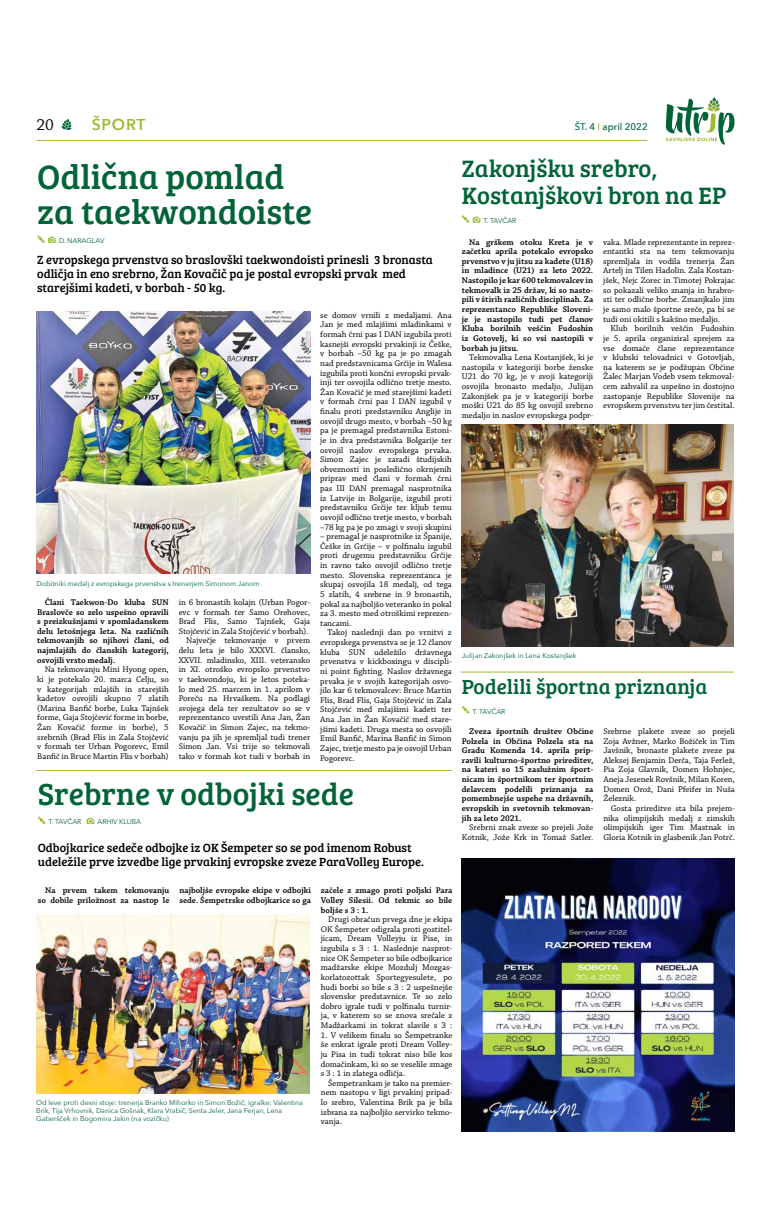
<style>
.page{position:relative;width:772px;height:1218px;background:#fff}
.page>*{position:absolute;margin:0;border:0;box-sizing:border-box;transform-origin:0 0}
.t1{font:35px/35px "Bree Serif";color:#006437}
.t2{font:31.5px "Bree Serif";color:#006437}
.t3{font:24.5px/26.2px "Bree Serif";color:#006437}
.t4{font:21px "Bree Serif";color:#006437}
.t5{font:16.62px "Chaparral Pro";color:#000}
.t6{font:600 15.75px "Avenir Next";letter-spacing:.05em;color:#9ebb36}
.t7{font:12.25px/14px "Bree Serif";color:#000}
.t8{font:500 9.62px "Avenir Next";color:#006437}
.t9{font:8.75px/9.6px "Chaparral Pro";color:#000;text-align:justify}
.t10{font:600 8.75px/9.6px "Chaparral Pro";color:#000;text-align:justify}
.t11{font:7px/7.9px "Avenir Next";color:#006437}
.s1{color:#9ebb36}
</style>
<div class="page">
<svg style="left:61px;top:119px;width:10px;height:11px"></svg>
<hr style="left:37px;top:140px;width:610px;height:1px;background:#9ebb36">
<svg style="left:665px;top:97px;width:70px;height:48px"></svg>
<svg style="left:37px;top:235px;width:19px;height:8px"></svg>
<svg style="left:462px;top:215px;width:18px;height:8px"></svg>
<img style="left:37px;top:311px;width:273px;height:263px">
<img style="left:462px;top:424px;width:271px;height:222px">
<svg style="left:38px;top:816px;width:7px;height:8px"></svg>
<svg style="left:87px;top:818px;width:7px;height:6px"></svg>
<img style="left:36px;top:914px;width:274px;height:179px">
<svg style="left:461px;top:706px;width:8px;height:7px"></svg>
<hr style="left:461px;top:672px;width:272px;height:1px;background:#9ebb36">
<hr style="left:36px;top:770px;width:415px;height:1px;background:#9ebb36">
<img style="left:461px;top:858px;width:273px;height:273px">
<h3 class="t5" style="left:37px;top:116px;width:19px">20</h3>
<h3 class="t6" style="left:92px;top:111px;width:55px">ŠPORT</h3>
<p class="t8" style="left:574px;top:119px;width:74px">ŠT. 4 <span class="s1">I</span> april 2022</p>
<h1 class="t1" style="left:37px;top:157px;width:276px">Odlična pomlad za taekwondoiste</h1>
<p class="t11" style="left:59px;top:236px;width:47px">D. NARAGLAV</p>
<h3 class="t7" style="left:37px;top:252px;width:397px">Z evropskega prvenstva so braslovški taekwondoisti prinesli 3 bronasta odličja in eno srebrno, Žan Kovačič pa je postal evropski prvak med starejšimi kadeti, v borbah - 50 kg.</h3>
<p class="t11" style="left:37px;top:579px;width:224px">Dobitniki medalj z evropskega prvenstva s trenerjem Simonom Janom</p>
<p class="t10" style="left:37px;top:598px;width:133px;text-indent:7px">Člani Taekwon-Do kluba SUN Braslovče so zelo uspešno opravili s preizkušnjami v spomladanskem delu letošnjega leta. Na različnih tekmovanjih so njihovi člani, od najmlajših do članskih kategorij, osvojili vrsto medalj.</p>
<p class="t9" style="left:37px;top:665px;width:133px;text-indent:7px">Na tekmovanju Mini Hyong open, ki je potekalo 20. marca Celju, so v kategorijah mlajših in starejših kadetov osvojili skupno 7 zlatih (Marina Banfič borbe, Luka Tajnšek forme, Gaja Stojčević forme in borbe, Žan Kovačič forme in borbe), 5 srebrnih (Brad Flis in Zala Stojčević v formah ter Urban Pogorevc, Emil Banfič in Bruce Martin Flis v borbah)</p>
<p class="t9" style="left:179px;top:598px;width:133px;text-align:right">in 6 bronastih kolajn (Urban Pogor&shy;evc v formah ter Samo Orehovec, Brad Flis, Samo Tajnšek, Gaja Stojčević in Zala Stojčević v borbah).<br>Največje tekmovanje v prvem delu leta je bilo XXXVI. člansko, XXVII. mladinsko, XIII. veteransko in XI. otroško evropsko prvenstvo v taekwondoju, ki je letos poteka&shy;lo med 25. marcem in 1. aprilom v Poreču na Hrvaškem. Na podlagi svojega dela ter rezultatov so se v reprezentanco uvrstili Ana Jan, Žan Kovačič in Simon Zajec, na tekmo&shy;vanju pa jih je spremljal tudi trener Simon Jan. Vsi trije so tekmovali tako v formah kot tudi v borbah in</p>
<p class="t9" style="left:320px;top:311px;width:133px">se domov vrnili z medaljami. Ana Jan je med mlajšimi mladinkami v formah črni pas I DAN izgubila proti kasnejši evropski prvakinji iz Češke, v borbah –50 kg pa je po zmagah nad predstavnicama Grčije in Walesa izgubila proti končni evropski prvak&shy;inji ter osvojila odlično tretje mesto.<br>Žan Kovačič je med starejšimi kadeti v formah črni pas I DAN izgubil v finalu proti predstavniku Anglije in osvojil drugo mesto, v borbah –50 kg pa je premagal predstavnika Estoni&shy;je in dva predstavnika Bolgarije ter osvojil naslov evropskega prvaka.<br>Simon Zajec je zaradi študijskih obveznosti in posledično okrnjenih priprav med člani v formah črni pas III DAN premagal nasprotnika iz Latvije in Bolgarije, izgubil proti predstavniku Grčije ter kljub temu osvojil odlično tretje mesto, v borbah –78 kg pa je po zmagi v svoji skupini</p>
<p class="t9" style="left:320px;top:532px;width:133px">– premagal je nasprotnike iz Španije, Češke in Grčije – v polfinalu izgubil proti drugemu predstavniku Grčije in ravno tako osvojil odlično tretje mesto. Slovenska reprezentanca je skupaj osvojila 18 medalj, od tega 5 zlatih, 4 srebrne in 9 bronastih, pokal za najboljšo veteranko in pokal za 3. mesto med otroškimi reprezen&shy;tancami.</p>
<p class="t9" style="left:320px;top:628px;width:133px;text-indent:7px">Takoj naslednji dan po vrnitvi z evropskega prvenstva se je 12 članov kluba SUN udeležilo državnega prvenstva v kickboxingu v discipli&shy;ni point fighting. Naslov državnega prvaka je v svojih kategorijah osvo&shy;jilo kar 6 tekmovalcev: Bruce Martin Flis, Brad Flis, Gaja Stojčević in Zala Stojčević med mlajšimi kadeti ter Ana Jan in Žan Kovačič med stare&shy;jšimi kadeti. Druga mesta so osvojili Emil Banfič, Marina Banfič in Simon Zajec, tretje mesto pa je osvojil Urban Pogorevc.</p>
<h2 class="t2" style="left:38px;top:771px;width:317px">Srebrne v odbojki sede</h2>
<p class="t11" style="left:48px;top:817px;width:34px">T. TAVČAR</p>
<p class="t11" style="left:97px;top:817px;width:45px">ARHIV KLUBA</p>
<h3 class="t7" style="left:38px;top:840px;width:387px">Odbojkarice sedeče odbojke iz OK Šempeter so se pod imenom Robust udeležile prve izvedbe lige prvakinj evropske zveze ParaVolley Europe.</h3>
<p class="t10" style="left:38px;top:886px;width:133px;text-align:right">Na prvem takem tekmovanju so dobile priložnost za nastop le</p>
<p class="t10" style="left:179px;top:886px;width:133px">najboljše evropske ekipe v odbojki sede. Šempetrske odbojkarice so ga</p>
<p class="t10" style="left:321px;top:886px;width:133px">začele z zmago proti poljski Para Volley Silesii. Od tekmic so bile boljše s 3 : 1.</p>
<p class="t9" style="left:321px;top:915px;width:133px;text-indent:7px">Drugi obračun prvega dne je ekipa OK Šempeter odigrala proti gostitel&shy;jicam, Dream Volleyju iz Pise, in izgubila s 3 : 1. Naslednje nasprot&shy;nice OK Šempeter so bile odbojkarice madžarske ekipe Mozdulj Mozgas&shy;korlatozottak Sportegyesulete, po hudi borbi so bile s 3 : 2 uspešnejše slovenske predstavnice. Te so zelo dobro igrale tudi v polfinalu turnir&shy;ja, v katerem so se znova srečale z Madžarkami in tokrat slavile s 3 :</p>
<p class="t9" style="left:321px;top:1030px;width:133px">1. V velikem finalu so Šempetranke še enkrat igrale proti Dream Volley&shy;ju Pisa in tudi tokrat niso bile kos domačinkam, ki so se veselile zmage s 3 : 1 in zlatega odličja.</p>
<p class="t9" style="left:321px;top:1078px;width:133px;text-indent:7px">Šempetrankam je tako na premier&shy;nem nastopu v ligi prvakinj pripad&shy;lo srebro, Valentina Brik pa je bila izbrana za najboljšo servirko tekmo&shy;vanja.</p>
<p class="t11" style="left:36px;top:1099px;width:268px">Od leve proti desni stoje: trenerja Branko Mihorko in Simon Božič; igralke: Valentina<br>Brik, Tija Vrhovnik, Danica Gošnak, Klara Vrabič, Senta Jeler, Jana Ferjan, Lena<br>Gaberšček in Bogomira Jakin (na vozičku)</p>
<h3 class="t3" style="left:462px;top:154px;width:266px">Zakonjšku srebro,<br>Kostanjškovi bron na EP</h3>
<p class="t11" style="left:483px;top:216px;width:34px">T. TAVČAR</p>
<p class="t10" style="left:462px;top:237px;width:133px;text-indent:7px">Na grškem otoku Kreta je v začetku aprila potekalo evropsko prvenstvo v ju jitsu za kadete (U18) in mladince (U21) za leto 2022.<br>Nastopilo je kar 600 tekmovalcev in tekmovalk iz 25 držav, ki so nasto&shy;pili v štirih različnih disciplinah. Za reprezentanco Republike Sloveni&shy;je je nastopilo tudi pet članov Kluba borilnih veščin Fudoshin iz Gotovelj, ki so vsi nastopili v borbah ju jitsu.</p>
<p class="t9" style="left:462px;top:353px;width:133px;text-indent:7px">Tekmovalka Lena Kostanjšek, ki je nastopila v kategoriji borbe ženske U21 do 70 kg, je v svoji kategoriji osvojila bronasto medaljo, Julijan Zakonjšek pa je v kategoriji borbe moški U21 do 85 kg osvojil srebrno medaljo in naslov evropskega podpr-</p>
<p class="t9" style="left:603px;top:237px;width:133px">vaka. Mlade reprezentante in reprez&shy;entantki sta na tem tekmovanju spremljala in vodila trenerja Žan Artelj in Tilen Hadolin. Zala Kostan&shy;jšek, Nejc Zorec in Timotej Pokrajac so pokazali veliko znanja in hrabro&shy;sti ter odlične borbe. Zmanjkalo jim je samo malo športne sreče, pa bi se tudi oni okitili s kakšno medaljo.</p>
<p class="t9" style="left:603px;top:324px;width:133px;text-indent:7px">Klub borilnih veščin Fudoshin je 5. aprila organiziral sprejem za vse domače člane reprezentance v klubski telovadnici v Gotovljah, na katerem se je podžupan Občine Žalec Marjan Vodeb vsem tekmoval&shy;cem zahvalil za uspešno in dostojno zastopanje Republike Slovenije na evropskem prvenstvu ter jim čestital.</p>
<p class="t11" style="left:462px;top:651px;width:116px">Julijan Zakonjšek in Lena Kostanjšek</p>
<h3 class="t4" style="left:462px;top:672px;width:247px">Podelili športna priznanja</h3>
<p class="t11" style="left:472px;top:707px;width:34px">T. TAVČAR</p>
<p class="t10" style="left:462px;top:727px;width:133px;text-indent:7px">Zveza športnih društev Občine Polzela in Občina Polzela sta na Gradu Komenda 14. aprila prip&shy;ravili kulturno-športno prireditev, na kateri so 15 zaslužnim šport&shy;nicam in športnikom ter športnim delavcem podelili priznanja za pomembnejše uspehe na državnih, evropskih in svetovnih tekmovan&shy;jih za leto 2021.</p>
<p class="t9" style="left:462px;top:823px;width:133px;text-align:right">Srebrni znak zveze so prejeli Jože<br>Kotnik, Jože Krk in Tomaž Satler.</p>
<p class="t9" style="left:603px;top:727px;width:133px">Srebrne plakete zveze so prejeli Zoja Avžner, Marko Božiček in Tim Javšnik, bronaste plakete zveze pa Aleksej Benjamin Derča, Taja Ferlež, Pia Zoja Glavnik, Domen Hohnjec, Aneja Jesenek Rovšnik, Milan Koren, Domen Orož, Dani Pfeifer in Nuša Železnik.</p>
<p class="t9" style="left:603px;top:804px;width:133px;text-indent:7px">Gosta prireditve sta bila prejem&shy;nika olimpijskih medalj z zimskih olimpijskih iger Tim Mastnak in Gloria Kotnik in glasbenik Jan Potrč.</p>
</div>
